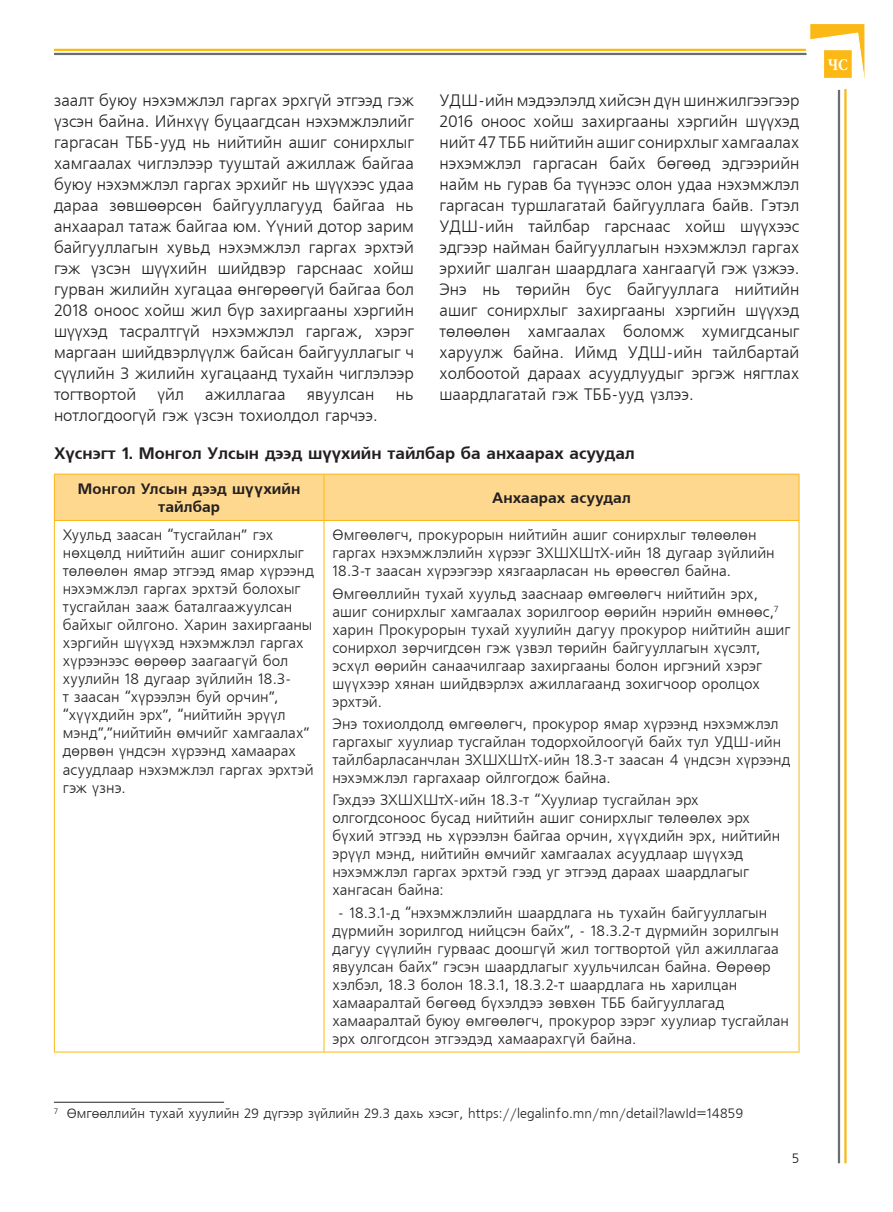
<style>
.page{position:relative;width:893px;height:1212px;background:#fff}
.page>*{position:absolute;margin:0;border:0;box-sizing:border-box;transform-origin:0 0}
.t1{font:16.5px/21px "MAK Freeset";color:#231f20;text-align:justify}
.t2{font:700 16.5px "MAK Freeset";color:#231f20}
.t3{font:700 condensed 16.5px "Minion Pro";color:#fff}
.t4{font:15px/18px "MAK Freeset";color:#231f20}
.t5{font:700 15px/18px "MAK Freeset";letter-spacing:.005em;color:#231f20;text-align:center}
.t6{font:13.5px "MAK Freeset";color:#231f20}
.t7{font:300 13.5px "MAK Foreigner";color:#231f20}
</style>
<div class="page">
<hr style="left:844px;top:85px;width:3px;height:1078px;background:#fcb814">
<hr style="left:838px;top:85px;width:2px;height:1078px;background:#6c6d70">
<hr style="left:54px;top:49px;width:762px;height:2px;background:#fcb814">
<hr style="left:54px;top:53px;width:762px;height:2px;background:#6c6d70">
<div style="left:810px;top:24px;width:54px;height:54px;background:#fcb814;border:1px solid #fcb814"></div>
<svg style="left:804px;top:32px;width:61px;height:62px"></svg>
<div style="left:824px;top:51px;width:27px;height:27px;background:#fcb814;border:1px solid #fcb814"></div>
<hr style="left:54px;top:1102px;width:170px;height:1px;background:#231f20">
<div style="left:55px;top:475px;width:744px;height:45px;background:#fed88f"></div>
<hr style="left:54px;top:474px;width:270px;height:1px;background:#fcb814">
<hr style="left:54px;top:474px;width:1px;height:46px;background:#fcb814">
<hr style="left:324px;top:474px;width:475px;height:1px;background:#fcb814">
<hr style="left:324px;top:474px;width:1px;height:46px;background:#fcb814">
<hr style="left:799px;top:474px;width:1px;height:46px;background:#fcb814">
<hr style="left:54px;top:520px;width:270px;height:1px;background:#fcb814">
<hr style="left:54px;top:521px;width:1px;height:531px;background:#fcb814">
<hr style="left:324px;top:520px;width:475px;height:1px;background:#fcb814">
<hr style="left:324px;top:521px;width:1px;height:531px;background:#fcb814">
<hr style="left:799px;top:521px;width:1px;height:531px;background:#fcb814">
<hr style="left:54px;top:1052px;width:270px;height:1px;background:#fcb814">
<hr style="left:324px;top:1052px;width:475px;height:1px;background:#fcb814">
<p class="t1" style="left:54px;top:91px;width:361px">заалт буюу нэхэмжлэл гаргах эрхгүй этгээд гэж үзсэн байна. Ийнхүү буцаагдсан нэхэмжлэлийг гаргасан ТББ-ууд нь нийтийн ашиг сонирхлыг хамгаалах чиглэлээр тууштай ажиллаж байгаа буюу нэхэмжлэл гаргах эрхийг нь шүүхээс удаа дараа зөвшөөрсөн байгууллагууд байгаа нь анхаарал татаж байгаа юм. Үүний дотор зарим байгууллагын хувьд нэхэмжлэл гаргах эрхтэй гэж үзсэн шүүхийн шийдвэр гарснаас хойш гурван жилийн хугацаа өнгөрөөгүй байгаа бол 2018 оноос хойш жил бүр захиргааны хэргийн шүүхэд тасралтгүй нэхэмжлэл гаргаж, хэрэг маргаан шийдвэрлүүлж байсан байгууллагыг ч сүүлийн 3 жилийн хугацаанд тухайн чиглэлээр тогтвортой</p>
<p class="t1" style="left:158px;top:385px;width:28px">үйл</p>
<p class="t1" style="left:205px;top:385px;width:82px">ажиллагаа</p>
<p class="t1" style="left:307px;top:385px;width:69px">явуулсан</p>
<p class="t1" style="left:396px;top:385px;width:20px">нь</p>
<p class="t1" style="left:54px;top:406px;width:325px">нотлогдоогүй гэж үзсэн тохиолдол гарчээ.</p>
<p class="t1" style="left:439px;top:91px;width:361px">УДШ-ийн мэдээлэлд хийсэн дүн шинжилгээгээр 2016 оноос хойш захиргааны хэргийн шүүхэд нийт 47 ТББ нийтийн ашиг сонирхлыг хамгаалах нэхэмжлэл гаргасан байх бөгөөд эдгээрийн найм нь гурав ба түүнээс олон удаа нэхэмжлэл гаргасан туршлагатай байгууллага байв. Гэтэл УДШ-ийн тайлбар гарснаас хойш шүүхээс эдгээр найман байгууллагын нэхэмжлэл гаргах эрхийг шалган шаардлага хангаагүй гэж үзжээ.<br>Энэ нь төрийн бус байгууллага нийтийн ашиг сонирхлыг захиргааны хэргийн шүүхэд төлөөлөн хамгаалах боломж хумигдсаныг харуулж байна. Иймд УДШ-ийн тайлбартай холбоотой дараах асуудлуудыг эргэж нягтлах шаардлагатай гэж ТББ-ууд үзлээ.</p>
<p class="t2" style="left:54px;top:444px;width:582px">Хүснэгт 1. Монгол Улсын дээд шүүхийн тайлбар ба анхаарах асуудал</p>
<p class="t5" style="left:78px;top:480px;width:224px">Монгол Улсын дээд шүүхийн тайлбар</p>
<p class="t5" style="left:492px;top:489px;width:140px">Анхаарах асуудал</p>
<p class="t4" style="left:63px;top:527px;width:253px">Хуульд заасан “тусгайлан” гэх нөхцөлд нийтийн ашиг сонирхлыг төлөөлөн ямар этгээд ямар хүрээнд нэхэмжлэл гаргах эрхтэй болохыг тусгайлан зааж баталгаажуулсан байхыг ойлгоно. Харин захиргааны хэргийн шүүхэд нэхэмжлэл гаргах хүрээнээс өөрөөр заагаагүй бол хуулийн 18 дугаар зүйлийн 18.3-<br>т заасан “хүрээлэн буй орчин”, “хүүхдийн эрх”, “нийтийн эрүүл мэнд”,”нийтийн өмчийг хамгаалах” дөрвөн үндсэн хүрээнд хамаарах асуудлаар нэхэмжлэл гаргах эрхтэй гэж үзнэ.</p>
<p class="t4" style="left:332px;top:527px;width:444px">Өмгөөлөгч, прокурорын нийтийн ашиг сонирхлыг төлөөлөн гаргах нэхэмжлэлийн хүрээг ЗХШХШтХ-ийн 18 дугаар зүйлийн<br>18.3-т заасан хүрээгээр хязгаарласан нь өрөөсгөл байна.</p>
<p class="t4" style="left:332px;top:585px;width:459px">Өмгөөллийн тухай хуульд зааснаар өмгөөлөгч нийтийн эрх, ашиг сонирхлыг хамгаалах зорилгоор өөрийн нэрийн өмнөөс,<sup>7 </sup>харин Прокурорын тухай хуулийн дагуу прокурор нийтийн ашиг сонирхол зөрчигдсөн гэж үзвэл төрийн байгууллагын хүсэлт, эсхүл өөрийн санаачилгаар захиргааны болон иргэний хэрэг шүүхээр хянан шийдвэрлэх ажиллагаанд зохигчоор оролцох эрхтэй.</p>
<p class="t4" style="left:333px;top:715px;width:459px">Энэ тохиолдолд өмгөөлөгч, прокурор ямар хүрээнд нэхэмжлэл гаргахыг хуулиар тусгайлан тодорхойлоогүй байх тул УДШ-ийн тайлбарласанчлан ЗХШХШтХ-ийн 18.3-т заасан 4 үндсэн хүрээнд нэхэмжлэл гаргахаар ойлгогдож байна.</p>
<p class="t4" style="left:333px;top:792px;width:449px">Гэхдээ ЗХШХШтХ-ийн 18.3-т “Хуулиар тусгайлан эрх олгогдсоноос бусад нийтийн ашиг сонирхлыг төлөөлөх эрх бүхий этгээд нь хүрээлэн байгаа орчин, хүүхдийн эрх, нийтийн эрүүл мэнд, нийтийн өмчийг хамгаалах асуудлаар шүүхэд нэхэмжлэл гаргах эрхтэй гээд уг этгээд дараах шаардлагыг хангасан байна:</p>
<p class="t4" style="left:333px;top:904px;width:458px;text-indent:5px">- 18.3.1-д “нэхэмжлэлийн шаардлага нь тухайн байгууллагын дүрмийн зорилгод нийцсэн байх”, - 18.3.2-т дүрмийн зорилгын дагуу сүүлийн гурваас доошгүй жил тогтвортой үйл ажиллагаа явуулсан байх” гэсэн шаардлагыг хуульчилсан байна. Өөрөөр хэлбэл, 18.3 болон 18.3.1, 18.3.2-т шаардлага нь харилцан хамааралтай бөгөөд бүхэлдээ зөвхөн ТББ байгууллагад хамааралтай буюу өмгөөлөгч, прокурор зэрэг хуулиар тусгайлан эрх олгогдсон этгээдэд хамаарахгүй байна.</p>
<p class="t6" style="left:54px;top:1107px;width:691px"><sup>7</sup> Өмгөөллийн тухай хуулийн 29 дүгээр зүйлийн 29.3 дахь хэсэг, https://legalinfo.mn/mn/detail?lawId=14859</p>
<p class="t7" style="left:792px;top:1152px;width:9px">5</p>
<p class="t3" style="left:828px;top:53px;width:22px">ЧС</p>
</div>
